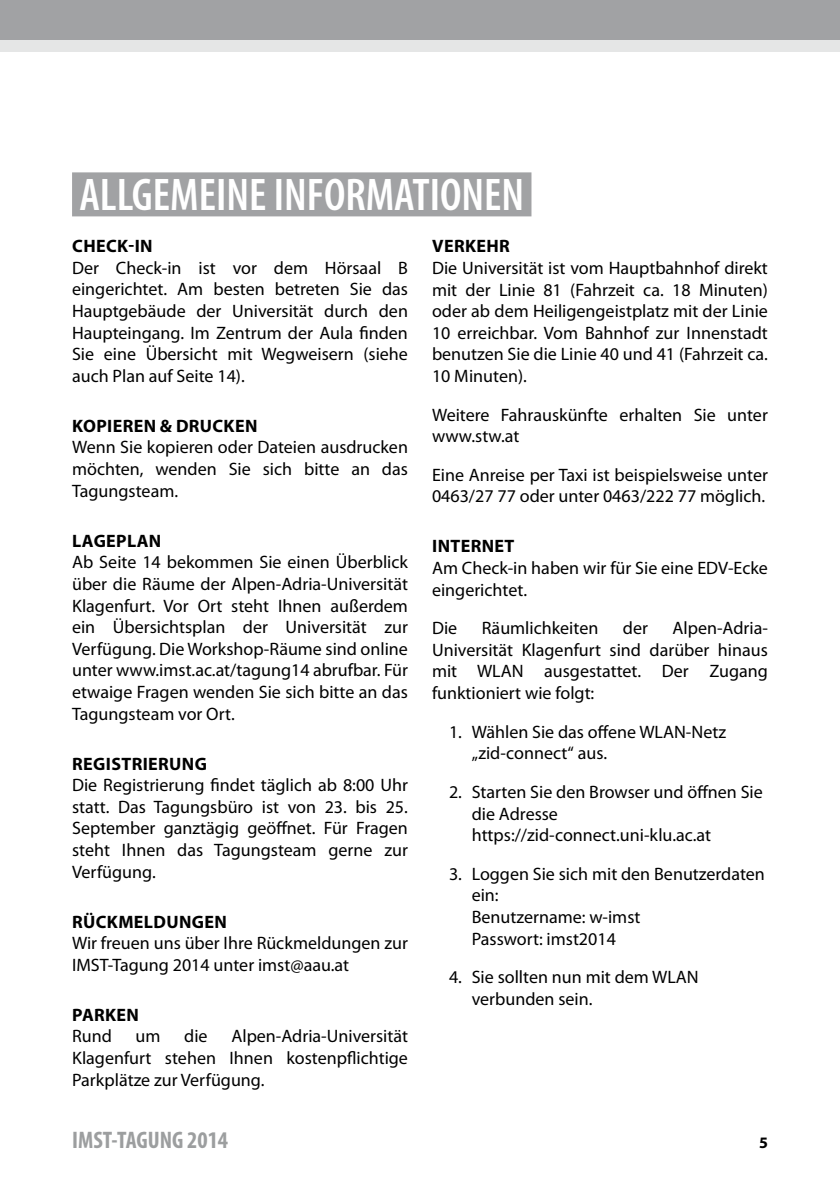
<style>
.page{position:relative;width:840px;height:1191px;background:#fff}
.page>*{position:absolute;margin:0;border:0;box-sizing:border-box;transform-origin:0 0}
.t1{font:600 condensed 46px "Myriad Pro";color:#fff}
.t2{font:700 condensed 24px "Myriad Pro";color:#9c9e9f}
.t3{font:18px/21.6px "Myriad Pro";color:#000}
.t4{font:700 18px "Myriad Pro";letter-spacing:.02em;color:#000}
.t5{font:700 16px "Myriad";color:#000}
</style>
<div class="page">
<div style="left:0;top:0;width:839px;height:51px;background:#e5e6e6"></div>
<div style="left:0;top:0;width:839px;height:39px;background:#a1a2a4"></div>
<div style="left:72px;top:172px;width:459px;height:44px;background:#a1a2a4"></div>
<h1 class="t1" style="left:79px;top:167px;width:446px">ALLGEMEINE INFORMATIONEN</h1>
<p class="t4" style="left:72px;top:236px;width:82px">CHECK-IN</p>
<p class="t3" style="left:72px;top:257px;width:337px;text-align:justify">Der Check-in ist vor dem Hörsaal B eingerichtet. Am besten betreten Sie das Hauptgebäude der Universität durch den Haupteingang. Im Zentrum der Aula finden Sie eine Übersicht mit Wegweisern (siehe auch Plan auf Seite 14).</p>
<p class="t4" style="left:72px;top:416px;width:186px">KOPIEREN &amp; DRUCKEN</p>
<p class="t3" style="left:72px;top:437px;width:337px;text-align:justify">Wenn Sie kopieren oder Dateien ausdrucken möchten, wenden Sie sich bitte an das Tagungsteam.</p>
<p class="t4" style="left:72px;top:530px;width:91px">LAGEPLAN</p>
<p class="t3" style="left:72px;top:552px;width:337px;text-align:justify">Ab Seite 14 bekommen Sie einen Überblick über die Räume der Alpen-Adria-Universität Klagenfurt. Vor Ort steht Ihnen außerdem ein Übersichtsplan der Universität zur Verfügung. Die Workshop-Räume sind online unter www.imst.ac.at/tagung14 abrufbar. Für etwaige Fragen wenden Sie sich bitte an das Tagungsteam vor Ort.</p>
<p class="t4" style="left:72px;top:753px;width:136px">REGISTRIERUNG</p>
<p class="t3" style="left:72px;top:774px;width:337px;text-align:justify">Die Registrierung findet täglich ab 8:00 Uhr statt. Das Tagungsbüro ist von 23. bis 25.<br>September ganztägig geöffnet. Für Fragen steht Ihnen das Tagungsteam gerne zur Verfügung.</p>
<p class="t4" style="left:72px;top:911px;width:156px">RÜCKMELDUNGEN</p>
<p class="t3" style="left:72px;top:932px;width:337px">Wir freuen uns über Ihre Rückmeldungen zur<br>IMST-Tagung 2014 unter imst@aau.at</p>
<p class="t4" style="left:72px;top:1004px;width:12px">PARKEN</p>
<p class="t3" style="left:72px;top:1025px;width:41px">Rund</p>
<p class="t3" style="left:135px;top:1025px;width:26px">um</p>
<p class="t3" style="left:184px;top:1025px;width:25px">die</p>
<p class="t3" style="left:72px;top:1025px;width:337px;text-align:justify;text-indent:159px">Alpen-Adria-Universität Klagenfurt stehen Ihnen kostenpflichtige Parkplätze zur Verfügung.</p>
<p class="t4" style="left:432px;top:236px;width:79px">VERKEHR</p>
<p class="t3" style="left:432px;top:257px;width:337px;text-align:justify">Die Universität ist vom Hauptbahnhof direkt mit der Linie 81 (Fahrzeit ca. 18 Minuten) oder ab dem Heiligengeistplatz mit der Linie 10 erreichbar. Vom Bahnhof zur Innenstadt benutzen Sie die Linie 40 und 41 (Fahrzeit ca.<br>10 Minuten).</p>
<p class="t3" style="left:432px;top:404px;width:337px">Weitere Fahrauskünfte erhalten Sie unter www.stw.at</p>
<p class="t3" style="left:432px;top:464px;width:337px">Eine Anreise per Taxi ist beispielsweise unter<br>0463/27 77 oder unter 0463/222 77 möglich.</p>
<p class="t4" style="left:432px;top:536px;width:18px">INTERNET</p>
<p class="t3" style="left:432px;top:557px;width:337px">Am Check-in haben wir für Sie eine EDV-Ecke eingerichtet.</p>
<p class="t3" style="left:432px;top:617px;width:27px">Die</p>
<p class="t3" style="left:481px;top:617px;width:118px">Räumlichkeiten</p>
<p class="t3" style="left:622px;top:617px;width:27px">der</p>
<p class="t3" style="left:432px;top:617px;width:337px;text-align:justify;text-indent:240px">Alpen-Adria-Universität Klagenfurt sind darüber hinaus mit WLAN ausgestattet. Der Zugang funktioniert wie folgt:</p>
<p class="t3" style="left:471px;top:721px;width:256px;text-indent:-23px">1. Wählen Sie das offene WLAN-Netz „zid-connect“ aus.</p>
<p class="t3" style="left:471px;top:781px;width:292px;text-indent:-23px">2. Starten Sie den Browser und öffnen Sie die Adresse https://zid-connect.uni-klu.ac.at</p>
<p class="t3" style="left:471px;top:863px;width:294px;text-indent:-23px">3. Loggen Sie sich mit den Benutzerdaten ein:<br>Benutzername: w-imst<br>Passwort: imst2014</p>
<p class="t3" style="left:471px;top:966px;width:228px;text-indent:-23px">4. Sie sollten nun mit dem WLAN verbunden sein.</p>
<h2 class="t2" style="left:72px;top:1125px;width:157px">IMST-TAGUNG 2014</h2>
<p class="t5" style="left:758px;top:1134px;width:10px">5</p>
</div>
